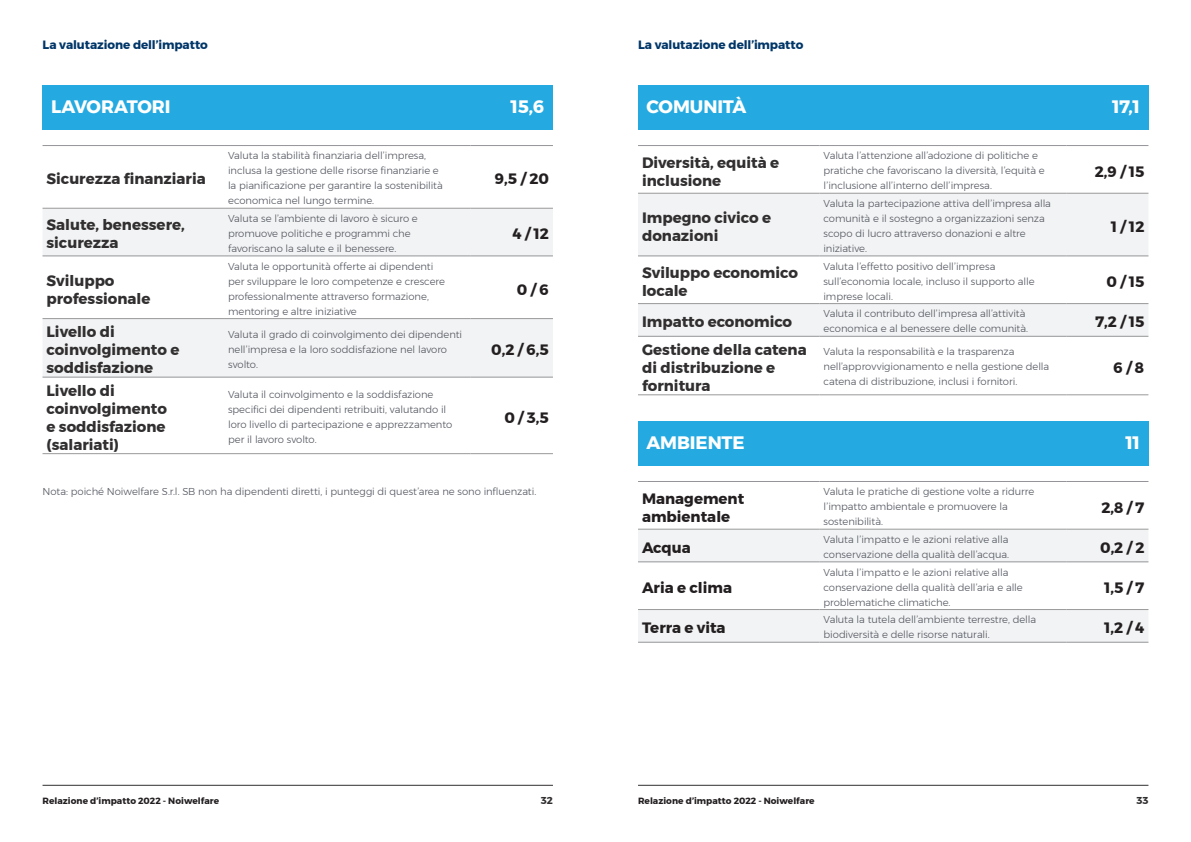
<style>
.page{position:relative;width:1191px;height:842px;background:#fff}
.page>*{position:absolute;margin:0;border:0;box-sizing:border-box;transform-origin:0 0}
.t1{font:700 18px "Montserrat";letter-spacing:-.01em;color:#fff}
.t2{font:700 15px/18px "Montserrat";color:#312f30}
.t3{font:700 15px/18px "Montserrat";color:#231f20}
.t4{font:700 12px "Montserrat";letter-spacing:-.01em;color:#003668}
.t5{font:300 10px/15px "Montserrat";letter-spacing:-.005em;color:#4f535c}
.t6{font:700 10px "Montserrat";color:#312f30}
.t7{font:700 9px "Montserrat";letter-spacing:.005em;color:#231f20}
</style>
<div class="page">
<hr style="left:43px;top:785px;width:510px;height:1px;background:#312f30">
<hr style="left:638px;top:785px;width:510px;height:1px;background:#312f30">
<div style="left:43px;top:85px;width:510px;height:45px;background:#24aae1"></div>
<svg style="left:43px;top:209px;width:510px;height:168px;fill:#f2f3f4"></svg>
<hr style="left:43px;top:208px;width:181px;height:1px;background:#999">
<hr style="left:224px;top:208px;width:247px;height:1px;background:#999">
<hr style="left:471px;top:208px;width:82px;height:1px;background:#999">
<hr style="left:43px;top:318px;width:181px;height:1px;background:#999">
<hr style="left:224px;top:318px;width:247px;height:1px;background:#999">
<hr style="left:471px;top:318px;width:82px;height:1px;background:#999">
<hr style="left:43px;top:453px;width:181px;height:1px;background:#999">
<hr style="left:224px;top:453px;width:247px;height:1px;background:#999">
<hr style="left:471px;top:453px;width:82px;height:1px;background:#999">
<hr style="left:43px;top:145px;width:181px;height:1px;background:#939598">
<hr style="left:224px;top:145px;width:247px;height:1px;background:#939598">
<hr style="left:471px;top:145px;width:82px;height:1px;background:#939598">
<hr style="left:43px;top:256px;width:181px;height:1px;background:#939598">
<hr style="left:224px;top:256px;width:247px;height:1px;background:#939598">
<hr style="left:471px;top:256px;width:82px;height:1px;background:#939598">
<hr style="left:43px;top:377px;width:181px;height:1px;background:#939598">
<hr style="left:224px;top:377px;width:247px;height:1px;background:#939598">
<hr style="left:471px;top:377px;width:82px;height:1px;background:#939598">
<div style="left:638px;top:85px;width:510px;height:45px;background:#24aae1"></div>
<div style="left:638px;top:421px;width:510px;height:45px;background:#24aae1"></div>
<svg style="left:638px;top:194px;width:510px;height:142px;fill:#f2f3f4"></svg>
<hr style="left:638px;top:193px;width:181px;height:1px;background:#999">
<hr style="left:819px;top:193px;width:247px;height:1px;background:#999">
<hr style="left:1066px;top:193px;width:82px;height:1px;background:#999">
<hr style="left:638px;top:303px;width:181px;height:1px;background:#999">
<hr style="left:819px;top:303px;width:247px;height:1px;background:#999">
<hr style="left:1066px;top:303px;width:82px;height:1px;background:#999">
<hr style="left:638px;top:395px;width:181px;height:1px;background:#999">
<hr style="left:819px;top:395px;width:247px;height:1px;background:#999">
<hr style="left:1066px;top:395px;width:82px;height:1px;background:#999">
<hr style="left:638px;top:145px;width:181px;height:1px;background:#939598">
<hr style="left:819px;top:145px;width:247px;height:1px;background:#939598">
<hr style="left:1066px;top:145px;width:82px;height:1px;background:#939598">
<hr style="left:638px;top:256px;width:181px;height:1px;background:#939598">
<hr style="left:819px;top:256px;width:247px;height:1px;background:#939598">
<hr style="left:1066px;top:256px;width:82px;height:1px;background:#939598">
<hr style="left:638px;top:336px;width:181px;height:1px;background:#939598">
<hr style="left:819px;top:336px;width:247px;height:1px;background:#939598">
<hr style="left:1066px;top:336px;width:82px;height:1px;background:#939598">
<svg style="left:638px;top:530px;width:510px;height:112px;fill:#f2f3f4"></svg>
<hr style="left:638px;top:529px;width:181px;height:1px;background:#999">
<hr style="left:819px;top:529px;width:247px;height:1px;background:#999">
<hr style="left:1066px;top:529px;width:82px;height:1px;background:#999">
<hr style="left:638px;top:609px;width:181px;height:1px;background:#999">
<hr style="left:819px;top:609px;width:247px;height:1px;background:#999">
<hr style="left:1066px;top:609px;width:82px;height:1px;background:#999">
<hr style="left:638px;top:481px;width:181px;height:1px;background:#939598">
<hr style="left:819px;top:481px;width:247px;height:1px;background:#939598">
<hr style="left:1066px;top:481px;width:82px;height:1px;background:#939598">
<hr style="left:638px;top:562px;width:181px;height:1px;background:#939598">
<hr style="left:819px;top:562px;width:247px;height:1px;background:#939598">
<hr style="left:1066px;top:562px;width:82px;height:1px;background:#939598">
<hr style="left:638px;top:642px;width:181px;height:1px;background:#939598">
<hr style="left:819px;top:642px;width:247px;height:1px;background:#939598">
<hr style="left:1066px;top:642px;width:82px;height:1px;background:#939598">
<p class="t4" style="left:43px;top:36px;width:167px">La valutazione dell’impatto</p>
<h1 class="t1" style="left:51px;top:92px;width:121px">LAVORATORI</h1>
<h1 class="t1" style="left:511px;top:92px;width:35px">15,6</h1>
<h2 class="t2" style="left:47px;top:170px;width:161px">Sicurezza finanziaria</h2>
<p class="t5" style="left:228px;top:148px;width:216px">Valuta la stabilità finanziaria dell’impresa, inclusa la gestione delle risorse finanziarie e la pianificazione per garantire la sostenibilità economica nel lungo termine.</p>
<h2 class="t2" style="left:47px;top:216px;width:140px">Salute, benessere, sicurezza</h2>
<p class="t5" style="left:228px;top:211px;width:191px">Valuta se l’ambiente di lavoro è sicuro e promuove politiche e programmi che favoriscano la salute e il benessere.</p>
<h2 class="t2" style="left:47px;top:271px;width:105px">Sviluppo professionale</h2>
<p class="t5" style="left:228px;top:258px;width:218px">Valuta le opportunità offerte ai dipendenti per sviluppare le loro competenze e crescere professionalmente attraverso formazione, mentoring e altre iniziative</p>
<h2 class="t2" style="left:47px;top:323px;width:134px">Livello di coinvolgimento e soddisfazione</h2>
<p class="t5" style="left:228px;top:326px;width:236px">Valuta il grado di coinvolgimento dei dipendenti nell’impresa e la loro soddisfazione nel lavoro svolto.</p>
<h2 class="t2" style="left:47px;top:381px;width:122px">Livello di coinvolgimento e soddisfazione (salariati)</h2>
<p class="t5" style="left:228px;top:386px;width:226px">Valuta il coinvolgimento e la soddisfazione specifici dei dipendenti retribuiti, valutando il loro livello di partecipazione e apprezzamento per il lavoro svolto.</p>
<h2 class="t3" style="left:495px;top:170px;width:56px">9,5 / 20</h2>
<h2 class="t3" style="left:513px;top:225px;width:38px">4 / 12</h2>
<h2 class="t3" style="left:517px;top:280px;width:33px">0 / 6</h2>
<h2 class="t3" style="left:491px;top:341px;width:59px">0,2 / 6,5</h2>
<h2 class="t3" style="left:504px;top:408px;width:46px">0 / 3,5</h2>
<p class="t5" style="left:43px;top:483px;width:495px">Nota: poiché Noiwelfare S.r.l. SB non ha dipendenti diretti, i punteggi di quest’area ne sono influenzati.</p>
<p class="t4" style="left:638px;top:36px;width:167px">La valutazione dell’impatto</p>
<h1 class="t1" style="left:646px;top:92px;width:101px">COMUNITÀ</h1>
<h2 class="t2" style="left:642px;top:153px;width:138px">Diversità, equità e inclusione</h2>
<p class="t5" style="left:823px;top:148px;width:223px">Valuta l’attenzione all’adozione di politiche e pratiche che favoriscano la diversità, l’equità e l’inclusione all’interno dell’impresa.</p>
<h2 class="t2" style="left:642px;top:209px;width:130px">Impegno civico e donazioni</h2>
<p class="t5" style="left:823px;top:196px;width:229px">Valuta la partecipazione attiva dell’impresa alla comunità e il sostegno a organizzazioni senza scopo di lucro attraverso donazioni e altre iniziative.</p>
<h2 class="t2" style="left:642px;top:264px;width:157px">Sviluppo economico locale</h2>
<p class="t5" style="left:823px;top:258px;width:213px">Valuta l’effetto positivo dell’impresa sull’economia locale, incluso il supporto alle imprese locali.</p>
<h1 class="t1" style="left:1112px;top:92px;width:29px">17,1</h1>
<h2 class="t3" style="left:1094px;top:162px;width:51px">2,9 / 15</h2>
<h2 class="t3" style="left:1111px;top:218px;width:35px">1 / 12</h2>
<h2 class="t3" style="left:1106px;top:273px;width:39px">0 / 15</h2>
<h2 class="t2" style="left:642px;top:313px;width:152px">Impatto economico</h2>
<p class="t5" style="left:823px;top:306px;width:206px">Valuta il contributo dell’impresa all’attività economica e al benessere delle comunità.</p>
<h2 class="t3" style="left:1095px;top:313px;width:50px">7,2 / 15</h2>
<h2 class="t2" style="left:642px;top:340px;width:166px">Gestione della catena di distribuzione e fornitura</h2>
<p class="t5" style="left:823px;top:344px;width:227px">Valuta la responsabilità e la trasparenza nell’approvvigionamento e nella gestione della catena di distribuzione, inclusi i fornitori.</p>
<h2 class="t3" style="left:1113px;top:358px;width:32px">6 / 8</h2>
<h1 class="t1" style="left:646px;top:428px;width:99px">AMBIENTE</h1>
<h2 class="t3" style="left:642px;top:489px;width:104px">Management ambientale</h2>
<p class="t5" style="left:823px;top:484px;width:212px">Valuta le pratiche di gestione volte a ridurre l’impatto ambientale e promuovere la sostenibilità.</p>
<h1 class="t1" style="left:1125px;top:428px;width:16px">11</h1>
<h2 class="t3" style="left:1101px;top:498px;width:45px">2,8 / 7</h2>
<h2 class="t3" style="left:642px;top:538px;width:50px">Acqua</h2>
<p class="t5" style="left:823px;top:532px;width:187px">Valuta l’impatto e le azioni relative alla conservazione della qualità dell’acqua.</p>
<h2 class="t3" style="left:1100px;top:538px;width:46px">0,2 / 2</h2>
<h2 class="t3" style="left:642px;top:579px;width:92px">Aria e clima</h2>
<p class="t5" style="left:823px;top:564px;width:201px">Valuta l’impatto e le azioni relative alla conservazione della qualità dell’aria e alle problematiche climatiche.</p>
<h2 class="t3" style="left:1104px;top:579px;width:41px">1,5 / 7</h2>
<h2 class="t3" style="left:642px;top:619px;width:85px">Terra e vita</h2>
<p class="t5" style="left:823px;top:612px;width:214px">Valuta la tutela dell’ambiente terrestre, della biodiversità e delle risorse naturali.</p>
<h2 class="t3" style="left:1104px;top:619px;width:41px">1,2 / 4</h2>
<p class="t7" style="left:43px;top:794px;width:178px">Relazione d’impatto 2022 - Noiwelfare</p>
<p class="t6" style="left:541px;top:792px;width:13px">32</p>
<p class="t7" style="left:638px;top:794px;width:178px">Relazione d’impatto 2022 - Noiwelfare</p>
<p class="t6" style="left:1136px;top:792px;width:13px">33</p>
</div>
